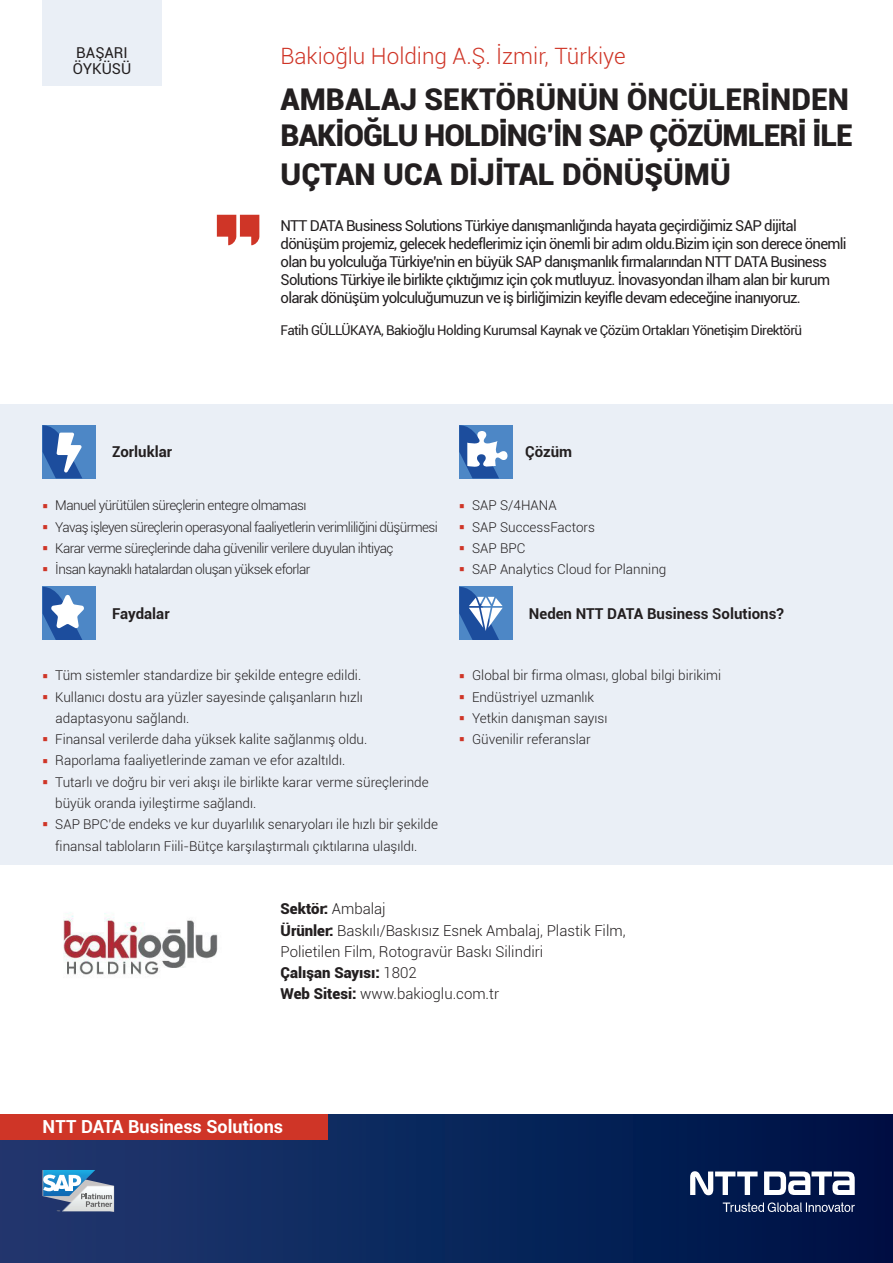
<style>
.page{position:relative;width:893px;height:1263px;background:#fff}
.page>*{position:absolute;margin:0;border:0;box-sizing:border-box;transform-origin:0 0}
.t1{font:900 31.5px "Roboto";color:#cf3527;scale:.43 1}
.NTT_Headline_26pt{font:900 30px/36px "Roboto";letter-spacing:-.02em;color:#231f20}
.NTT_Headline_26pt-2{font:900 30px "Roboto";color:#231f20}
.NTT_Subhead_red_15pt{font:300 22.5px "Roboto";color:#cf3527}
.t2{font:700 18px "Roboto";color:#fff}
.NTT_Statement_intro{font:15px/18px "Roboto";letter-spacing:-.05em;color:#231f20}
._07_Copy_grid_10pt{font:300 15px "Roboto";color:#231f20}
._05_Headline_H2_grid{font:700 15px "Roboto";color:#231f20}
._07_Copy_grid_10pt-2{font:900 15px "Roboto";color:#231f20}
.NTT_Statement_intro-2{font:15px/16.5px "Roboto";color:#231f20}
.NTT_Copy_List_grid_1{font:300 13.5px/21.3px "Roboto";color:#231f20}
.NTT_Copy_List_grid_1-2{font:300 13.5px "Roboto";letter-spacing:-.04em;color:#231f20}
.NTT_Statement_intro-3{font:13.5px "Roboto";letter-spacing:-.04em;color:#231f20}
.s1{font-weight:300}
.s2{font-weight:900}
</style>
<div class="page">
<img style="left:13px;top:864px;width:255px;height:111px">
<div style="left:0;top:404px;width:893px;height:460px;background:#eaeff6"></div>
<div style="left:0;top:1114px;width:893px;height:149px;background:linear-gradient(to right,#203970,#001245)"></div>
<div style="left:0;top:1114px;width:327px;height:26px;background:#cf3527"></div>
<div style="left:43px;top:0;width:119px;height:85px;background:#eaeff6"></div>
<div style="left:43px;top:425px;width:53px;height:53px;background:#4d87c6"></div>
<svg style="left:43px;top:425px;width:39px;height:53px"></svg>
<div style="left:459px;top:425px;width:53px;height:53px;background:#4d87c6"></div>
<svg style="left:459px;top:425px;width:48px;height:53px"></svg>
<div style="left:43px;top:587px;width:53px;height:53px;background:#4d87c6"></div>
<div style="left:459px;top:587px;width:53px;height:53px;background:#4d87c6"></div>
<svg style="left:43px;top:1170px;width:71px;height:42px"></svg>
<svg style="left:764px;top:1171px;width:91px;height:24px"></svg>
<svg style="left:690px;top:1171px;width:68px;height:24px"></svg>
<svg style="left:723px;top:1202px;width:132px;height:10px"></svg>
<svg style="left:43px;top:587px;width:41px;height:53px"></svg>
<svg style="left:459px;top:587px;width:44px;height:53px"></svg>
<svg style="left:217px;top:215px;width:42px;height:30px"></svg>
<p class="NTT_Statement_intro-2" style="left:73px;top:44px;width:60px">BAŞARI<br>ÖYKÜSÜ</p>
<p class="NTT_Subhead_red_15pt" style="left:281px;top:40px;width:346px">Bakioğlu Holding A.Ş. İzmir, Türkiye</p>
<p class="NTT_Headline_26pt" style="left:281px;top:80px;width:574px">AMBALAJ SEKTÖRÜNÜN ÖNCÜLERİNDEN<br>BAKİOĞLU HOLDİNG’İN SAP ÇÖZÜMLERİ İLE</p>
<p class="NTT_Headline_26pt-2" style="left:281px;top:153px;width:452px">UÇTAN UCA DİJİTAL DÖNÜŞÜMÜ</p>
<p class="NTT_Statement_intro" style="left:281px;top:216px;width:567px">NTT DATA Business Solutions Türkiye danışmanlığında hayata geçirdiğimiz SAP dijital dönüşüm projemiz, gelecek hedeflerimiz için önemli bir adım oldu.Bizim için son derece önemli olan bu yolculuğa Türkiye’nin en büyük SAP danışmanlık firmalarından NTT DATA Business Solutions Türkiye ile birlikte çıktığımız için çok mutluyuz. İnovasyondan ilham alan bir kurum olarak dönüşüm yolculuğumuzun ve iş birliğimizin keyifle devam edeceğine inanıyoruz.</p>
<p class="NTT_Statement_intro-3" style="left:281px;top:321px;width:523px">Fatih GÜLLÜKAYA, Bakioğlu Holding Kurumsal Kaynak ve Çözüm Ortakları Yönetişim Direktörü</p>
<p class="_05_Headline_H2_grid" style="left:112px;top:441px;width:61px">Zorluklar</p>
<p class="_05_Headline_H2_grid" style="left:525px;top:441px;width:48px">Çözüm</p>
<p class="t1" style="left:43px;top:482px;width:15px">-</p>
<p class="NTT_Copy_List_grid_1-2" style="left:55px;top:496px;width:253px">Manuel yürütülen süreçlerin entegre olmaması</p>
<p class="t1" style="left:43px;top:503px;width:15px">-</p>
<p class="NTT_Copy_List_grid_1-2" style="left:55px;top:517px;width:384px">Yavaş işleyen süreçlerin operasyonal faaliyetlerin verimliliğini düşürmesi</p>
<p class="t1" style="left:43px;top:524px;width:15px">-</p>
<p class="NTT_Copy_List_grid_1-2" style="left:55px;top:539px;width:340px">Karar verme süreçlerinde daha güvenilir verilere duyulan ihtiyaç</p>
<p class="t1" style="left:43px;top:546px;width:15px">-</p>
<p class="NTT_Copy_List_grid_1-2" style="left:55px;top:560px;width:257px">İnsan kaynaklı hatalardan oluşan yüksek eforlar</p>
<p class="t1" style="left:459px;top:482px;width:15px">-</p>
<p class="NTT_Copy_List_grid_1" style="left:472px;top:494px;width:86px">SAP S/4HANA</p>
<p class="t1" style="left:459px;top:503px;width:15px">-</p>
<p class="NTT_Copy_List_grid_1" style="left:472px;top:516px;width:125px">SAP SuccessFactors</p>
<p class="t1" style="left:459px;top:524px;width:15px">-</p>
<p class="NTT_Copy_List_grid_1" style="left:472px;top:537px;width:55px">SAP BPC</p>
<p class="t1" style="left:459px;top:546px;width:15px">-</p>
<p class="NTT_Copy_List_grid_1" style="left:472px;top:558px;width:196px">SAP Analytics Cloud for Planning</p>
<p class="_05_Headline_H2_grid" style="left:112px;top:603px;width:59px">Faydalar</p>
<p class="_05_Headline_H2_grid" style="left:529px;top:603px;width:256px">Neden NTT DATA Business Solutions?</p>
<p class="t1" style="left:43px;top:652px;width:15px">-</p>
<p class="NTT_Copy_List_grid_1" style="left:55px;top:664px;width:307px">Tüm sistemler standardize bir şekilde entegre edildi.</p>
<p class="t1" style="left:43px;top:673px;width:15px">-</p>
<p class="NTT_Copy_List_grid_1" style="left:55px;top:686px;width:309px">Kullanıcı dostu ara yüzler sayesinde çalışanların hızlı</p>
<p class="NTT_Copy_List_grid_1" style="left:56px;top:707px;width:135px">adaptasyonu sağlandı.</p>
<p class="t1" style="left:43px;top:716px;width:15px">-</p>
<p class="NTT_Copy_List_grid_1" style="left:55px;top:728px;width:314px">Finansal verilerde daha yüksek kalite sağlanmış oldu.</p>
<p class="t1" style="left:43px;top:737px;width:15px">-</p>
<p class="NTT_Copy_List_grid_1" style="left:55px;top:749px;width:291px">Raporlama faaliyetlerinde zaman ve efor azaltıldı.</p>
<p class="t1" style="left:43px;top:758px;width:15px">-</p>
<p class="NTT_Copy_List_grid_1" style="left:55px;top:771px;width:375px">Tutarlı ve doğru bir veri akışı ile birlikte karar verme süreçlerinde büyük oranda iyileştirme sağlandı.</p>
<p class="t1" style="left:43px;top:801px;width:15px">-</p>
<p class="NTT_Copy_List_grid_1" style="left:55px;top:813px;width:384px">SAP BPC’de endeks ve kur duyarlılık senaryoları ile hızlı bir şekilde finansal tabloların Fiili-Bütçe karşılaştırmalı çıktılarına ulaşıldı.</p>
<p class="t1" style="left:459px;top:652px;width:15px">-</p>
<p class="NTT_Copy_List_grid_1" style="left:472px;top:664px;width:251px">Global bir firma olması, global bilgi birikimi</p>
<p class="t1" style="left:459px;top:673px;width:15px">-</p>
<p class="NTT_Copy_List_grid_1" style="left:472px;top:686px;width:124px">Endüstriyel uzmanlık</p>
<p class="t1" style="left:459px;top:695px;width:15px">-</p>
<p class="NTT_Copy_List_grid_1" style="left:472px;top:707px;width:137px">Yetkin danışman sayısı</p>
<p class="t1" style="left:459px;top:716px;width:15px">-</p>
<p class="NTT_Copy_List_grid_1" style="left:472px;top:728px;width:120px">Güvenilir referanslar</p>
<p class="_07_Copy_grid_10pt-2" style="left:281px;top:898px;width:107px">Sektör: <span class="s1">Ambalaj</span></p>
<p class="_07_Copy_grid_10pt" style="left:281px;top:920px;width:346px"><span class="s2">Ürünler:</span> Baskılı/Baskısız Esnek Ambalaj, Plastik Film,</p>
<p class="_07_Copy_grid_10pt" style="left:281px;top:941px;width:264px">Polietilen Film, Rotogravür Baskı Silindiri</p>
<p class="_07_Copy_grid_10pt-2" style="left:281px;top:962px;width:138px">Çalışan Sayısı: <span class="s1">1802</span></p>
<p class="_07_Copy_grid_10pt" style="left:281px;top:983px;width:220px"><span class="s2">Web Sitesi:</span> www.bakioglu.com.tr</p>
<p class="t2" style="left:43px;top:1114px;width:242px">NTT DATA Business Solutions</p>
</div>
